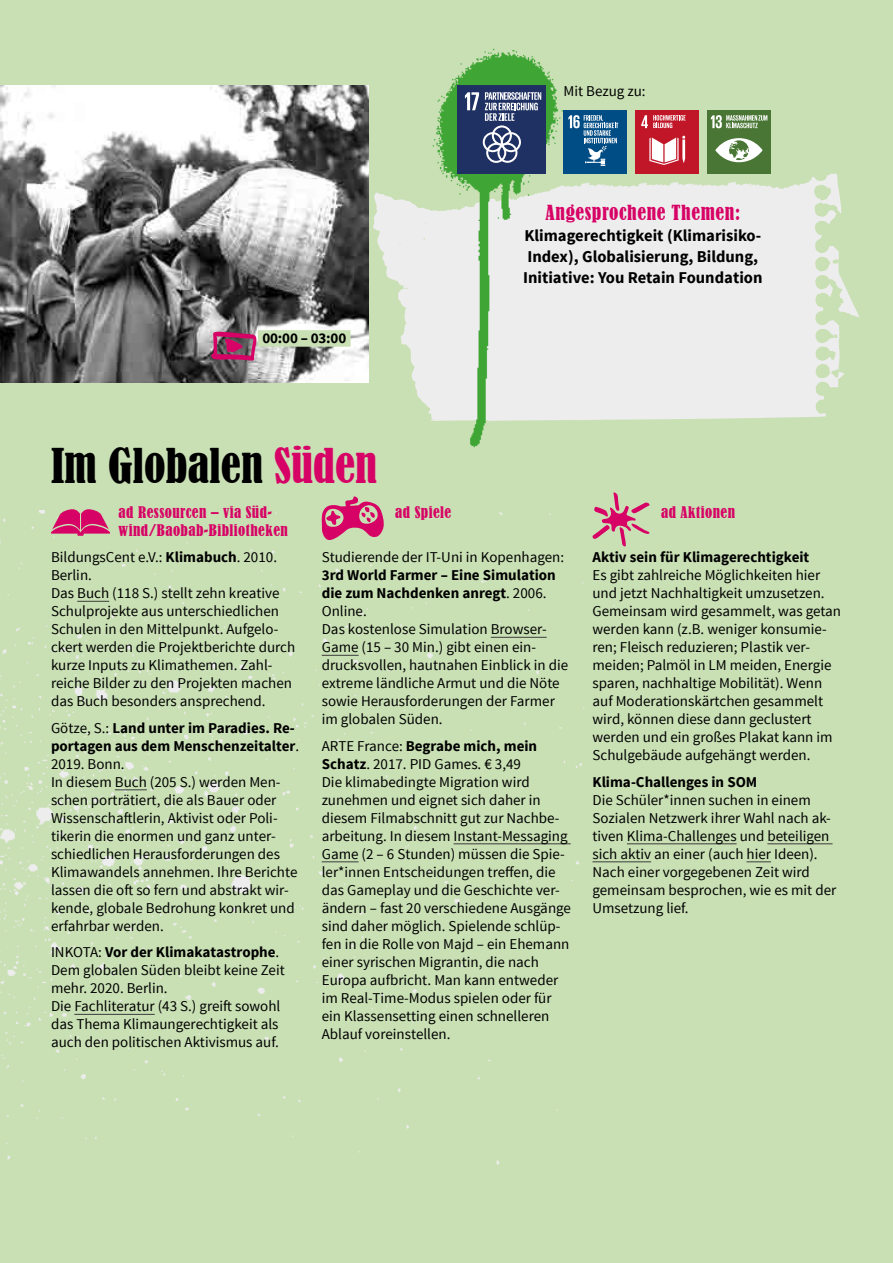
<style>
.page{position:relative;width:893px;height:1263px;background:#c9e0b4}
.page>*{position:absolute;margin:0;border:0;box-sizing:border-box;transform-origin:0 0}
.t1{font:condensed 45px "Bernard";color:#000}
.FLIESS{font:condensed 19.5px "Bernard";letter-spacing:.03em;color:#d70265}
.FLIESS-2{font:700 16.5px/21px "Source Sans Pro";color:#000}
.FLIESS-3{font:15px/18px "Source Sans Pro";color:#000}
.FLIESS-4{font:700 15px/18px "Source Sans Pro";color:#000}
.FLIESS-5{font:condensed 15px/18px "Bernard";letter-spacing:.03em;color:#d70265}
.Minuten{font:700 15px "Source Sans Pro";letter-spacing:-.01em;color:#000}
.s1{color:#d70265}
.s2{font-weight:700}
.s3{font-weight:400}
</style>
<div class="page">
<svg style="left:373px;top:174px;width:486px;height:246px;fill:#ededed"></svg>
<img style="left:0;top:510px;width:653px;height:655px">
<hr style="left:77px;top:601px;width:32px;height:1px;background:#3c3c3b">
<hr style="left:115px;top:789px;width:32px;height:1px;background:#3c3c3b">
<hr style="left:74px;top:1014px;width:81px;height:1px;background:#3c3c3b">
<svg style="left:51px;top:509px;width:59px;height:27px"></svg>
<hr style="left:491px;top:637px;width:56px;height:1px;background:#3c3c3b">
<hr style="left:322px;top:655px;width:37px;height:1px;background:#3c3c3b">
<hr style="left:454px;top:843px;width:117px;height:1px;background:#3c3c3b">
<hr style="left:322px;top:861px;width:37px;height:1px;background:#3c3c3b">
<svg style="left:322px;top:496px;width:62px;height:44px"></svg>
<hr style="left:627px;top:843px;width:110px;height:1px;background:#3c3c3b">
<hr style="left:767px;top:843px;width:65px;height:1px;background:#3c3c3b">
<hr style="left:592px;top:861px;width:59px;height:1px;background:#3c3c3b">
<svg style="left:746px;top:861px;width:25px;height:1px"></svg>
<svg style="left:592px;top:492px;width:58px;height:55px"></svg>
<img style="left:0;top:85px;width:369px;height:298px">
<div style="left:258px;top:330px;width:93px;height:17px;background:#c9e0b4"></div>
<svg style="left:211px;top:332px;width:45px;height:29px"></svg>
<img style="left:376px;top:48px;width:241px;height:400px">
<div style="left:457px;top:85px;width:89px;height:89px;background:#1f3162"></div>
<svg style="left:465px;top:92px;width:76px;height:71px"></svg>
<div style="left:563px;top:110px;width:64px;height:64px;background:#004c84"></div>
<svg style="left:568px;top:115px;width:50px;height:51px"></svg>
<div style="left:635px;top:110px;width:64px;height:64px;background:#c11627"></div>
<svg style="left:649px;top:136px;width:36px;height:29px"></svg>
<svg style="left:641px;top:115px;width:45px;height:13px"></svg>
<div style="left:706px;top:110px;width:64px;height:64px;background:#497634"></div>
<svg style="left:715px;top:138px;width:48px;height:24px"></svg>
<svg style="left:711px;top:115px;width:56px;height:13px"></svg>
<p class="FLIESS-3" style="left:563px;top:83px;width:84px">Mit Bezug zu:</p>
<p class="Minuten" style="left:262px;top:328px;width:85px">00:00 – 03:00</p>
<p class="FLIESS" style="left:546px;top:201px;width:196px">Angesprochene Themen:</p>
<p class="FLIESS-2" style="left:523px;top:225px;width:241px">Klimagerechtigkeit (Klimarisiko-<br>Index), Globalisierung, Bildung,<br>Initiative: You Retain Foundation</p>
<p class="t1" style="left:51px;top:439px;width:328px">Im Globalen <span class="s1">Süden</span></p>
<p class="FLIESS-5" style="left:119px;top:503px;width:171px">ad Ressourcen – via Süd&shy;wind/Baobab-Bibliotheken</p>
<p class="FLIESS-3" style="left:51px;top:549px;width:228px">BildungsCent e.V.: <span class="s2">Klimabuch</span>. 2010.<br>Berlin.</p>
<p class="FLIESS-3" style="left:51px;top:585px;width:246px">Das Buch (118 S.) stellt zehn kreative Schulprojekte aus unterschiedlichen Schulen in den Mittelpunkt. Aufgelo&shy;ckert werden die Projektberichte durch kurze Inputs zu Klimathemen. Zahl&shy;reiche Bilder zu den Projekten machen das Buch besonders ansprechend.</p>
<p class="FLIESS-4" style="left:51px;top:719px;width:250px"><span class="s3">Götze, S.:</span> Land unter im Paradies. Re&shy;portagen aus dem Menschenzeitalter<span class="s3">.<br>2019. Bonn.</span></p>
<p class="FLIESS-3" style="left:51px;top:773px;width:248px">In diesem Buch (205 S.) werden Men&shy;schen porträtiert, die als Bauer oder Wissenschaftlerin, Aktivist oder Poli&shy;tikerin die enormen und ganz unter&shy;schiedlichen Herausforderungen des Klimawandels annehmen. Ihre Berichte lassen die oft so fern und abstrakt wir&shy;kende, globale Bedrohung konkret und erfahrbar werden.</p>
<p class="FLIESS-3" style="left:51px;top:944px;width:235px">INKOTA: <span class="s2">Vor der Klimakatastrophe</span>.<br>Dem globalen Süden bleibt keine Zeit mehr. 2020. Berlin.</p>
<p class="FLIESS-3" style="left:51px;top:998px;width:231px">Die Fachliteratur (43 S.) greift sowohl das Thema Klimaungerechtigkeit als auch den politischen Aktivismus auf.</p>
<p class="FLIESS-5" style="left:395px;top:503px;width:58px">ad Spiele</p>
<p class="FLIESS-4" style="left:322px;top:549px;width:244px"><span class="s3">Studierende der IT-Uni in Kopenhagen:<br></span>3rd World Farmer – Eine Simulation die zum Nachdenken anregt<span class="s3">. 2006.<br>Online.</span></p>
<p class="FLIESS-3" style="left:322px;top:621px;width:248px">Das kostenlose Simulation Browser-Game (15 – 30 Min.) gibt einen ein&shy;drucksvollen, hautnahen Einblick in die extreme ländliche Armut und die Nöte sowie Herausforderungen der Farmer im globalen Süden.</p>
<p class="FLIESS-3" style="left:322px;top:737px;width:217px">ARTE France: <span class="s2">Begrabe mich, mein<br>Schatz</span>. 2017. PID Games. € 3,49</p>
<p class="FLIESS-3" style="left:322px;top:773px;width:251px">Die klimabedingte Migration wird zunehmen und eignet sich daher in diesem Filmabschnitt gut zur Nachbe&shy;arbeitung. In diesem Instant-Messaging Game (2 – 6 Stunden) müssen die Spie&shy;ler*innen Entscheidungen treffen, die das Gameplay und die Geschichte ver&shy;ändern – fast 20 verschiedene Ausgänge sind daher möglich. Spielende schlüp&shy;fen in die Rolle von Majd – ein Ehemann einer syrischen Migrantin, die nach Europa aufbricht. Man kann entweder im Real-Time-Modus spielen oder für ein Klassensetting einen schnelleren Ablauf voreinstellen.</p>
<p class="FLIESS-5" style="left:661px;top:503px;width:75px">ad Aktionen</p>
<p class="FLIESS-4" style="left:592px;top:549px;width:218px">Aktiv sein für Klimagerechtigkeit</p>
<p class="FLIESS-3" style="left:592px;top:567px;width:250px">Es gibt zahlreiche Möglichkeiten hier und jetzt Nachhaltigkeit umzusetzen.<br>Gemeinsam wird gesammelt, was getan werden kann (z.B. weniger konsumie&shy;ren; Fleisch reduzieren; Plastik ver&shy;meiden; Palmöl in LM meiden, Energie sparen, nachhaltige Mobilität). Wenn auf Moderationskärtchen gesammelt wird, können diese dann geclustert werden und ein großes Plakat kann im Schulgebäude aufgehängt werden.</p>
<p class="FLIESS-4" style="left:592px;top:773px;width:166px">Klima-Challenges in SOM</p>
<p class="FLIESS-3" style="left:592px;top:791px;width:245px">Die Schüler*innen suchen in einem Sozialen Netzwerk ihrer Wahl nach ak&shy;tiven Klima-Challenges und beteiligen sich aktiv an einer (auch hier Ideen).<br>Nach einer vorgegebenen Zeit wird gemeinsam besprochen, wie es mit der Umsetzung lief.</p>
</div>
